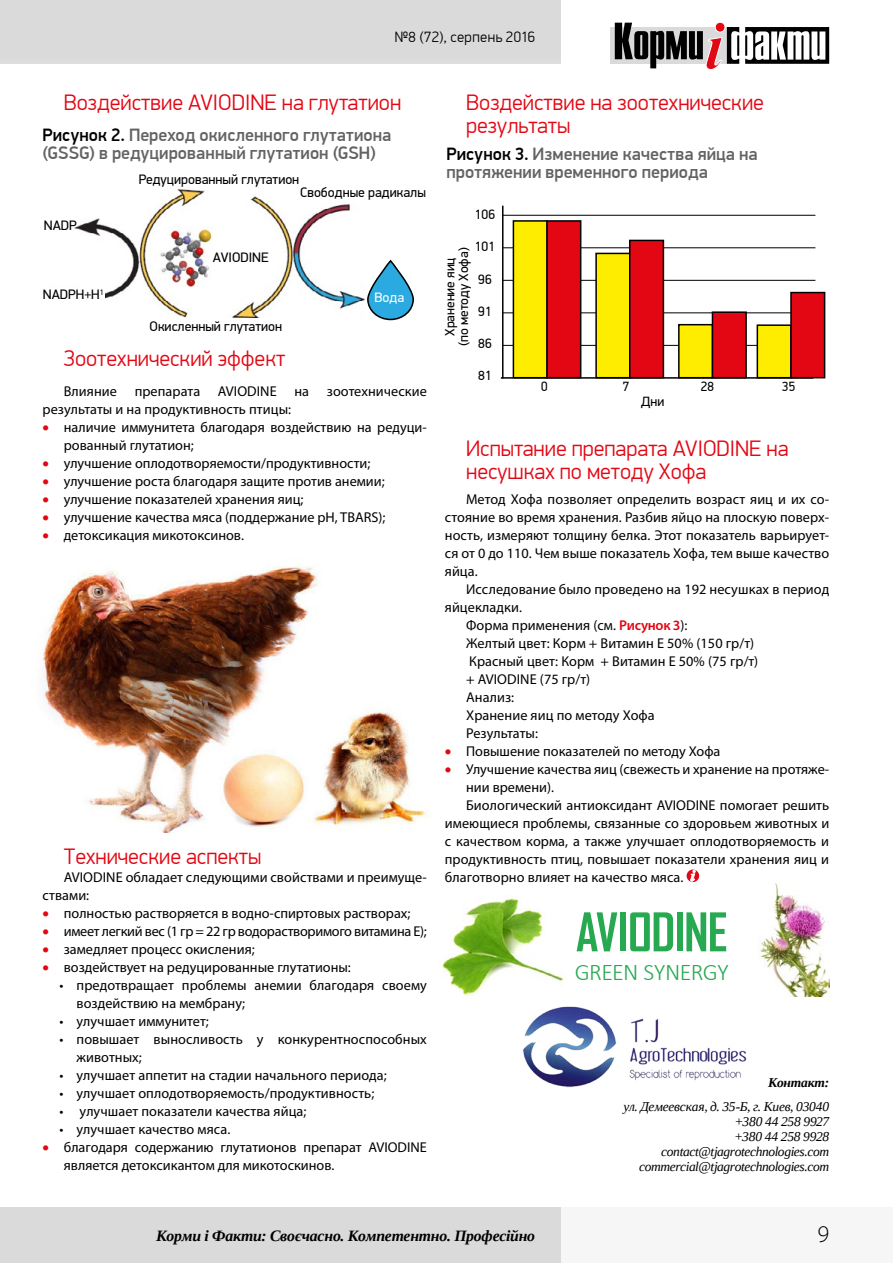
<style>
.page{position:relative;width:893px;height:1263px;background:#fff}
.page>*{position:absolute;margin:0;border:0;box-sizing:border-box;transform-origin:0 0}
.t1{font:700 51px "Agency FB";letter-spacing:-.015em;color:#27a951}
.t2{font:300 24px "Calibri";letter-spacing:-.025em;color:#27a951}
.t3{font:300 24px "Myriad Pro";color:#000}
.t4{font:300 22.5px/22.5px "PF Din Display Pro";color:#e30613}
.t5{font:500 18px/18px "PF Din Display Pro";letter-spacing:.005em;color:#646363}
.t6{font:italic 700 15.75px "Liberation Serif";letter-spacing:-.015em;color:#000}
.t7{font:300 15px "PF Din Display Pro";letter-spacing:.025em;color:#000}
.t8{font:14.25px/18px "Myriad Pro";color:#000}
.t9{font:14.25px "Myriad Pro";letter-spacing:-.02em;color:#000}
.t10{font:13.8px "PF Din Display Pro";color:#000}
.t11{font:13.8px "PF Din Display Pro";color:#fff}
.t12{font:italic 13.5px/15px "Liberation Serif";letter-spacing:-.025em;color:#000;text-align:right}
.t13{font:13.5px/13.5px "PF Din Display Pro";color:#000;text-align:center}
.t14{font:italic 700 13.5px "Liberation Serif";letter-spacing:-.015em;color:#000}
.t15{font:13.5px "PF Din Display Pro";color:#000;scale:.96 1}
.s1{color:#000}
.s2{color:#e30613}
.s3{font-weight:600;color:#e30613}
</style>
<div class="page">
<div style="left:0;top:1208px;width:561px;height:55px;background:#dadada"></div>
<div style="left:561px;top:1208px;width:332px;height:55px;background:#f6f6f6"></div>
<div style="left:0;top:0;width:561px;height:64px;background:#dadada"></div>
<svg style="left:610px;top:27px;width:5px;height:37px"></svg>
<svg style="left:615px;top:22px;width:124px;height:48px"></svg>
<hr style="left:737px;top:35px;width:2px;height:21px;background:#000">
<svg style="left:745px;top:27px;width:84px;height:37px"></svg>
<svg style="left:687px;top:869px;width:12px;height:13px"></svg>
<svg style="left:691px;top:870px;width:4px;height:11px"></svg>
<img style="left:74px;top:189px;width:291px;height:129px">
<div style="left:43px;top:288px;width:61px;height:22px;background:#fff"></div>
<div style="left:297px;top:185px;width:129px;height:16px;background:#fff"></div>
<div style="left:210px;top:184px;width:31px;height:21px;background:#fff"></div>
<div style="left:176px;top:235px;width:73px;height:61px;background:#fff;border-radius:50%"></div>
<svg style="left:367px;top:261px;width:47px;height:60px"></svg>
<img style="left:158px;top:227px;width:59px;height:59px">
<hr style="left:501px;top:377px;width:312px;height:2px;background:#000">
<hr style="left:502px;top:206px;width:1px;height:172px;background:#000">
<hr style="left:503px;top:345px;width:312px;height:1px;background:#000">
<hr style="left:503px;top:313px;width:312px;height:1px;background:#000">
<hr style="left:503px;top:280px;width:312px;height:1px;background:#000">
<hr style="left:503px;top:248px;width:312px;height:1px;background:#000">
<hr style="left:503px;top:215px;width:312px;height:1px;background:#000">
<div style="left:513px;top:221px;width:34px;height:157px;background:#ffed00"></div>
<div style="left:513px;top:220px;width:35px;height:158px;border:2px solid #000"></div>
<div style="left:547px;top:221px;width:34px;height:157px;background:#e30613"></div>
<div style="left:546px;top:220px;width:35px;height:158px;border:2px solid #000"></div>
<div style="left:596px;top:253px;width:34px;height:125px;background:#ffed00"></div>
<div style="left:595px;top:253px;width:35px;height:125px;border:2px solid #000"></div>
<div style="left:630px;top:240px;width:33px;height:138px;background:#e30613"></div>
<div style="left:629px;top:240px;width:35px;height:138px;border:2px solid #000"></div>
<div style="left:679px;top:325px;width:33px;height:53px;background:#ffed00"></div>
<div style="left:678px;top:324px;width:35px;height:54px;border:2px solid #000"></div>
<div style="left:712px;top:312px;width:34px;height:66px;background:#e30613"></div>
<div style="left:712px;top:311px;width:35px;height:67px;border:2px solid #000"></div>
<div style="left:757px;top:325px;width:34px;height:53px;background:#ffed00"></div>
<div style="left:757px;top:324px;width:35px;height:54px;border:2px solid #000"></div>
<div style="left:791px;top:293px;width:34px;height:85px;background:#e30613"></div>
<div style="left:790px;top:292px;width:35px;height:86px;border:2px solid #000"></div>
<img style="left:42px;top:566px;width:384px;height:266px">
<img style="left:523px;top:1006px;width:224px;height:82px">
<div style="left:27px;top:781px;width:50px;height:55px;background:#fff"></div>
<img style="left:442px;top:898px;width:123px;height:98px">
<img style="left:760px;top:883px;width:69px;height:113px">
<p class="t7" style="left:394px;top:28px;width:142px">№8 (72), серпень 2016</p>
<h3 class="t4" style="left:64px;top:92px;width:339px">Воздействие AVIODINE на глутатион</h3>
<p class="t5" style="left:43px;top:126px;width:350px"><span class="s1">Рисунок 2.</span> Переход окисленного глутатиона (GSSG) в редуцированный глутатион (GSH)</p>
<p class="t10" style="left:139px;top:171px;width:162px">Редуцированный глутатион</p>
<p class="t10" style="left:300px;top:185px;width:127px">Свободные радикалы</p>
<p class="t10" style="left:44px;top:217px;width:35px">NADP</p>
<p class="t10" style="left:213px;top:249px;width:57px">AVIODINE</p>
<p class="t10" style="left:43px;top:286px;width:62px">NADPH+H<sup>1</sup></p>
<p class="t11" style="left:374px;top:289px;width:31px">Вода</p>
<p class="t10" style="left:150px;top:318px;width:134px">Окисленный глутатион</p>
<h3 class="t4" style="left:64px;top:348px;width:223px">Зоотехнический эффект</h3>
<p class="t8" style="left:43px;top:382px;width:386px;text-indent:21px">Влияние препарата AVIODINE на зоотехнические результаты и на продуктивность птицы:</p>
<p class="t8" style="left:64px;top:418px;width:365px;text-indent:-21px"><span class="s2">•</span> наличие иммунитета благодаря воздействию на редуци&shy;рованный глутатион;</p>
<p class="t8" style="left:43px;top:454px;width:329px"><span class="s2">•</span> улучшение оплодотворяемости/продуктивности;</p>
<p class="t8" style="left:43px;top:472px;width:344px"><span class="s2">•</span> улучшение роста благодаря защите против анемии;</p>
<p class="t8" style="left:43px;top:490px;width:263px"><span class="s2">•</span> улучшение показателей хранения яиц;</p>
<p class="t8" style="left:43px;top:508px;width:344px"><span class="s2">•</span> улучшение качества мяса (поддержание pH, TBARS);</p>
<p class="t8" style="left:43px;top:526px;width:203px"><span class="s2">•</span> детоксикация микотоксинов.</p>
<h3 class="t4" style="left:64px;top:845px;width:199px">Технические аспекты</h3>
<p class="t8" style="left:43px;top:868px;width:386px;text-indent:21px">AVIODINE обладает следующими свойствами и преимуще&shy;ствами:</p>
<p class="t8" style="left:43px;top:904px;width:369px"><span class="s2">•</span> полностью растворяется в водно-спиртовых растворах;</p>
<p class="t9" style="left:43px;top:922px;width:386px"><span class="s2">•</span> имеет легкий вес (1 гр = 22 гр водорастворимого витамина E);</p>
<p class="t8" style="left:43px;top:940px;width:214px"><span class="s2">•</span> замедляет процесс окисления;</p>
<p class="t8" style="left:43px;top:958px;width:310px"><span class="s2">•</span> воздействует на редуцированные глутатионы:</p>
<p class="t8" style="left:77px;top:976px;width:352px;text-indent:-17px">• предотвращает проблемы анемии благодаря своему воздействию на мембрану;</p>
<p class="t8" style="left:60px;top:1012px;width:151px">• улучшает иммунитет;</p>
<p class="t8" style="left:77px;top:1030px;width:352px;text-indent:-17px">• повышает выносливость у конкурентноспособных животных;</p>
<p class="t8" style="left:60px;top:1066px;width:329px">• улучшает аппетит на стадии начального периода;</p>
<p class="t8" style="left:60px;top:1084px;width:316px">• улучшает оплодотворяемость/продуктивность;</p>
<p class="t8" style="left:60px;top:1102px;width:248px">• улучшает показатели качества яйца;</p>
<p class="t8" style="left:60px;top:1120px;width:172px">• улучшает качество мяса.</p>
<p class="t8" style="left:64px;top:1138px;width:365px;text-indent:-21px"><span class="s2">•</span> благодаря содержанию глутатионов препарат AVIODINE является детоксикантом для микотоскинов.</p>
<h3 class="t4" style="left:466px;top:92px;width:299px">Воздействие на зоотехнические результаты</h3>
<p class="t5" style="left:446px;top:145px;width:313px"><span class="s1">Рисунок 3.</span> Изменение качества яйца на протяжении временного периода</p>
<p class="t13" style="left:475px;top:208px;width:22px">106</p>
<p class="t13" style="left:475px;top:240px;width:22px">101</p>
<p class="t13" style="left:443px;top:346px;width:100px;rotate:-90deg">Хранение яиц (по методу Хофа)</p>
<p class="t13" style="left:478px;top:272px;width:15px">96</p>
<p class="t13" style="left:478px;top:305px;width:15px">91</p>
<p class="t13" style="left:478px;top:337px;width:15px">86</p>
<p class="t13" style="left:478px;top:369px;width:15px">81</p>
<p class="t15" style="left:541px;top:379px;width:8px">0</p>
<p class="t15" style="left:623px;top:379px;width:8px">7</p>
<p class="t15" style="left:701px;top:379px;width:15px">28</p>
<p class="t15" style="left:782px;top:379px;width:15px">35</p>
<p class="t13" style="left:641px;top:395px;width:25px">Дни</p>
<h3 class="t4" style="left:466px;top:438px;width:324px">Испытание препарата AVIODINE на несушках по методу Хофа</h3>
<p class="t8" style="left:445px;top:490px;width:386px;text-align:justify;text-indent:21px">Метод Хофа позволяет определить возраст яиц и их со&shy;стояние во время хранения. Разбив яйцо на плоскую поверх&shy;ность, измеряют толщину белка. Этот показатель варьирует&shy;ся от 0 до 110. Чем выше показатель Хофа, тем выше качество яйца.</p>
<p class="t8" style="left:466px;top:580px;width:365px">Исследование было проведено на 192 несушках в период</p>
<p class="t8" style="left:445px;top:598px;width:79px">яйцекладки.</p>
<p class="t8" style="left:466px;top:616px;width:223px">Форма применения (см. <span class="s3">Рисунок 3</span>):</p>
<p class="t8" style="left:466px;top:634px;width:289px">Желтый цвет: Корм + Витамин Е 50% (150 гр/т)</p>
<p class="t8" style="left:469px;top:652px;width:291px">Красный цвет: Корм + Витамин Е 50% (75 гр/т)</p>
<p class="t8" style="left:466px;top:670px;width:125px">+ AVIODINE (75 гр/т)</p>
<p class="t8" style="left:466px;top:688px;width:50px">Анализ:</p>
<p class="t8" style="left:466px;top:706px;width:190px">Хранение яиц по методу Хофа</p>
<p class="t8" style="left:466px;top:724px;width:73px">Результаты:</p>
<p class="t8" style="left:445px;top:742px;width:277px"><span class="s2">•</span> Повышение показателей по методу Хофа</p>
<p class="t8" style="left:445px;top:760px;width:386px"><span class="s2">•</span> Улучшение качества яиц (свежесть и хранение на протяже-</p>
<p class="t8" style="left:466px;top:778px;width:89px">нии времени).</p>
<p class="t8" style="left:466px;top:796px;width:365px">Биологический антиоксидант AVIODINE помогает решить</p>
<p class="t8" style="left:445px;top:814px;width:386px">имеющиеся проблемы, связанные со здоровьем животных и</p>
<p class="t8" style="left:445px;top:832px;width:386px">с качеством корма, а также улучшает оплодотворяемость и</p>
<p class="t8" style="left:445px;top:850px;width:386px">продуктивность птиц, повышает показатели хранения яиц и</p>
<p class="t8" style="left:445px;top:868px;width:240px">благотворно влияет на качество мяса.</p>
<h1 class="t1" style="left:576px;top:900px;width:154px">AVIODINE</h1>
<h2 class="t2" style="left:575px;top:957px;width:156px">GREEN SYNERGY</h2>
<p class="t14" style="left:768px;top:1074px;width:62px">Контакт:</p>
<p class="t12" style="left:624px;top:1098px;width:207px">ул. Демеевская, д. 35-Б, г. Киев, 03040 +380 44 258 9927<br>+380 44 258 9928 contact@tjagrotechnologies.com commercial@tjagrotechnologies.com</p>
<p class="t6" style="left:156px;top:1225px;width:380px">Корми і Факти: Своєчасно. Компетентно. Професійно</p>
<h2 class="t3" style="left:817px;top:1219px;width:13px">9</h2>
</div>
